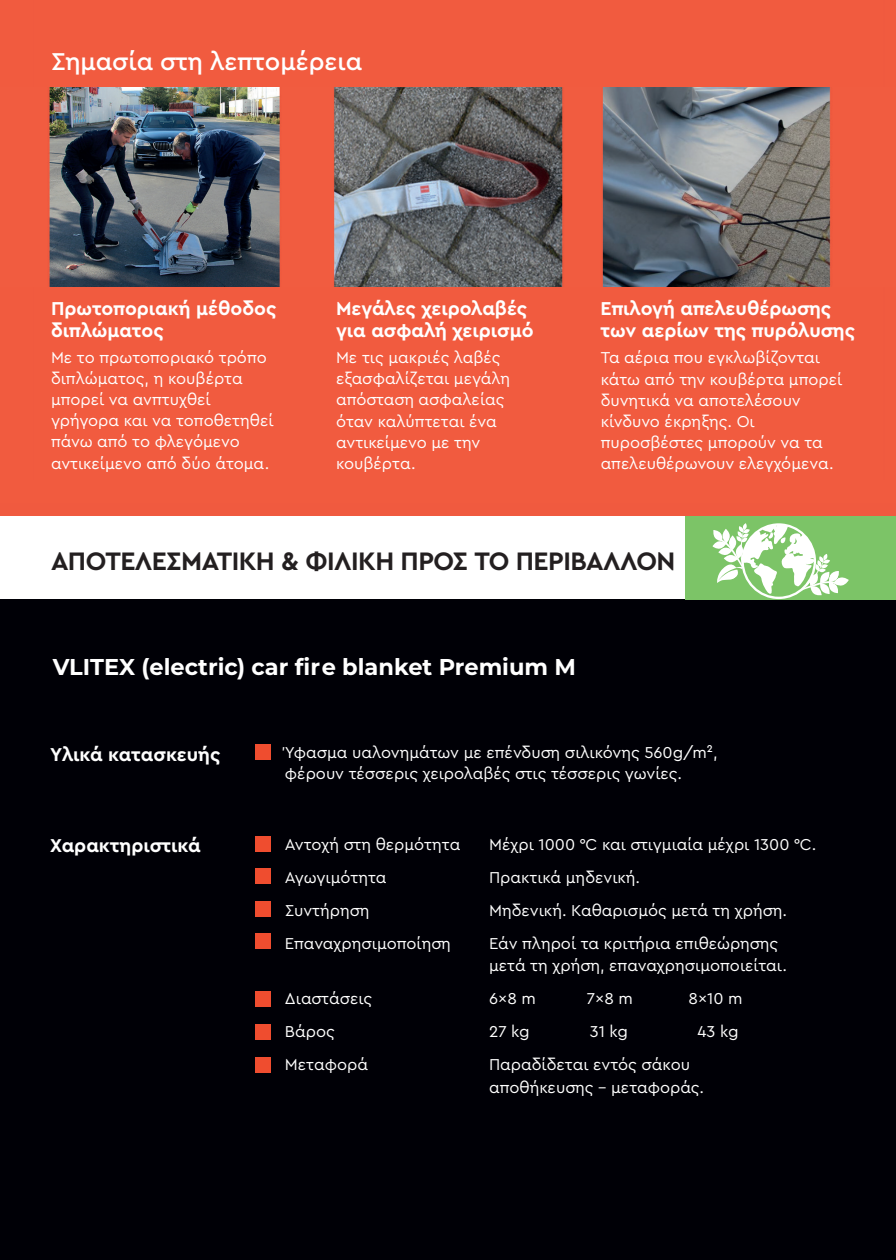
<style>
.page{position:relative;width:896px;height:1260px;background:#fff}
.page>*{position:absolute;margin:0;border:0;box-sizing:border-box;transform-origin:0 0}
.t1{font:700 26.4px "Cera Pro";letter-spacing:-.02em;color:#231f20}
.t2{font:500 25.5px "Cera Pro";color:#fff}
.t3{font:700 22.8px "Montserrat";color:#fff}
.t4{font:700 19.5px/22.5px "Cera Pro";color:#fff}
.t5{font:16.5px/21px "Cera Pro";color:#fff}
</style>
<div class="page">
<div style="left:0;top:600px;width:896px;height:660px;background:#000006"></div>
<div style="left:0;top:0;width:896px;height:516px;background:#f05a3f"></div>
<div style="left:685px;top:516px;width:211px;height:84px;background:#7cc467"></div>
<svg style="left:712px;top:523px;width:136px;height:76px"></svg>
<img style="left:49px;top:88px;width:782px;height:198px">
<div style="left:255px;top:745px;width:15px;height:15px;background:#ef4d2f"></div>
<div style="left:255px;top:836px;width:15px;height:15px;background:#ef4d2f"></div>
<div style="left:255px;top:869px;width:15px;height:15px;background:#ef4d2f"></div>
<div style="left:255px;top:901px;width:15px;height:15px;background:#ef4d2f"></div>
<div style="left:255px;top:934px;width:15px;height:15px;background:#ef4d2f"></div>
<div style="left:255px;top:991px;width:15px;height:16px;background:#ef4d2f"></div>
<div style="left:255px;top:1024px;width:15px;height:15px;background:#ef4d2f"></div>
<div style="left:255px;top:1057px;width:15px;height:15px;background:#ef4d2f"></div>
<h2 class="t2" style="left:51px;top:45px;width:313px">Σημασία στη λεπτομέρεια</h2>
<p class="t4" style="left:51px;top:296px;width:227px">Πρωτοποριακή μέθοδος διπλώματος</p>
<p class="t4" style="left:336px;top:296px;width:199px">Μεγάλες χειρολαβές για ασφαλή χειρισμό</p>
<p class="t4" style="left:600px;top:296px;width:256px">Επιλογή απελευθέρωσης των αερίων της πυρόλυσης</p>
<p class="t5" style="left:51px;top:347px;width:224px">Με το πρωτοποριακό τρόπο διπλώματος, η κουβέρτα μπορεί να ανπτυχθεί γρήγορα και να τοποθετηθεί πάνω από το φλεγόμενο αντικείμενο από δύο άτομα.</p>
<p class="t5" style="left:336px;top:347px;width:176px">Με τις μακριές λαβές εξασφαλίζεται μεγάλη απόσταση ασφαλείας όταν καλύπτεται ένα αντικείμενο με την κουβέρτα.</p>
<p class="t5" style="left:600px;top:347px;width:243px">Τα αέρια που εγκλωβίζονται κάτω από την κουβέρτα μπορεί δυνητικά να αποτελέσουν κίνδυνο έκρηξης. Οι πυροσβέστες μπορούν να τα απελευθέρωνουν ελεγχόμενα.</p>
<h1 class="t1" style="left:51px;top:543px;width:626px">ΑΠΟΤΕΛΕΣΜΑΤΙΚΗ &amp; ΦΙΛΙΚΗ ΠΡΟΣ ΤΟ ΠΕΡΙΒΑΛΛΟΝ</h1>
<h3 class="t3" style="left:53px;top:650px;width:524px">VLITEX (electric) car fire blanket Premium M</h3>
<p class="t4" style="left:50px;top:742px;width:172px">Υλικά κατασκευής</p>
<p class="t4" style="left:50px;top:833px;width:152px">Χαρακτηριστικά</p>
<p class="t5" style="left:285px;top:741px;width:434px">Ύφασμα υαλονημάτων με επένδυση σιλικόνης 560g/m², φέρουν τέσσερις χειρολαβές στις τέσσερις γωνίες.</p>
<p class="t5" style="left:285px;top:833px;width:177px">Αντοχή στη θερμότητα</p>
<p class="t5" style="left:489px;top:833px;width:329px">Μέχρι 1000 °C και στιγμιαία μέχρι 1300 °C.</p>
<p class="t5" style="left:285px;top:866px;width:103px">Αγωγιμότητα</p>
<p class="t5" style="left:489px;top:866px;width:153px">Πρακτικά μηδενική.</p>
<p class="t5" style="left:285px;top:899px;width:86px">Συντήρηση</p>
<p class="t5" style="left:489px;top:899px;width:299px">Μηδενική. Καθαρισμός μετά τη χρήση.</p>
<p class="t5" style="left:285px;top:932px;width:167px">Επαναχρησιμοποίηση</p>
<p class="t5" style="left:489px;top:931px;width:299px;line-height:22.5px">Εάν πληροί τα κριτήρια επιθεώρησης μετά τη χρήση, επαναχρησιμοποιείται.</p>
<p class="t5" style="left:285px;top:987px;width:89px">Διαστάσεις</p>
<p class="t5" style="left:489px;top:987px;width:48px">6×8 m</p>
<p class="t5" style="left:587px;top:987px;width:48px">7×8 m</p>
<p class="t5" style="left:688px;top:987px;width:56px">8×10 m</p>
<p class="t5" style="left:285px;top:1020px;width:51px">Βάρος</p>
<p class="t5" style="left:489px;top:1020px;width:42px">27 kg</p>
<p class="t5" style="left:590px;top:1020px;width:40px">31 kg</p>
<p class="t5" style="left:697px;top:1020px;width:43px">43 kg</p>
<p class="t5" style="left:285px;top:1053px;width:84px">Μεταφορά</p>
<p class="t5" style="left:489px;top:1052px;width:217px;line-height:22.5px">Παραδίδεται εντός σάκου αποθήκευσης – μεταφοράς.</p>
</div>
